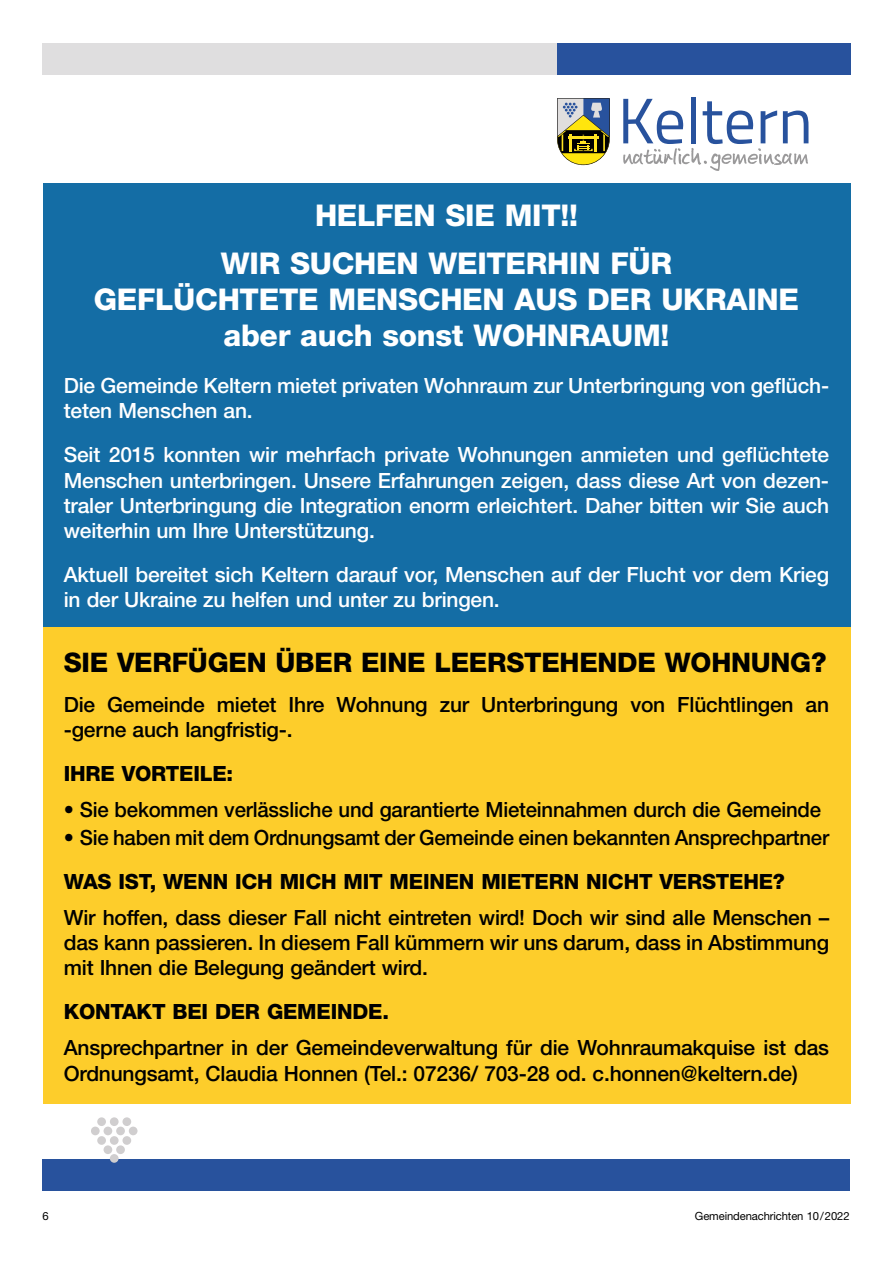
<style>
.page{position:relative;width:893px;height:1263px;background:#fff}
.page>*{position:absolute;margin:0;border:0;box-sizing:border-box;transform-origin:0 0}
.t1{font:800 30px/48.8px "Helvetica Neue LT Std";letter-spacing:-.01em;color:#fff;text-align:center}
.t2{font:800 27px "Helvetica Neue LT Std";letter-spacing:-.01em;color:#000}
.t3{font:500 21px/25.2px "Helvetica Neue LT Std";letter-spacing:-.01em;color:#000}
.t4{font:500 21px/25.2px "Helvetica Neue LT Std";letter-spacing:-.01em;color:#fff}
.t5{font:800 21px "Helvetica Neue LT Std";letter-spacing:-.01em;color:#000}
.t6{font:11.25px "Helvetica Neue LT Std";letter-spacing:-.01em;color:#000}
</style>
<div class="page">
<div style="left:43px;top:183px;width:807px;height:446px;background:#146da5"></div>
<div style="left:43px;top:43px;width:514px;height:32px;background:#dfdedf"></div>
<div style="left:557px;top:43px;width:293px;height:32px;background:#28529d"></div>
<div style="left:691px;top:97px;width:5px;height:46px;background:#28529d"></div>
<svg style="left:623px;top:99px;width:185px;height:72px"></svg>
<svg style="left:557px;top:98px;width:53px;height:67px;background:#8f8f66"></svg>
<div style="left:43px;top:1159px;width:807px;height:32px;background:#28529d"></div>
<div style="left:110px;top:1117px;width:9px;height:9px;background:#d0cecf;border-radius:50%"></div>
<div style="left:110px;top:1154px;width:9px;height:9px;background:#d0cecf;border-radius:50%"></div>
<div style="left:110px;top:1136px;width:9px;height:9px;background:#d0cecf;border-radius:50%"></div>
<div style="left:104px;top:1126px;width:8px;height:9px;background:#d0cecf;border-radius:50%"></div>
<div style="left:104px;top:1145px;width:8px;height:9px;background:#d0cecf;border-radius:50%"></div>
<div style="left:97px;top:1117px;width:9px;height:9px;background:#d0cecf;border-radius:50%"></div>
<div style="left:97px;top:1136px;width:9px;height:9px;background:#d0cecf;border-radius:50%"></div>
<div style="left:91px;top:1126px;width:9px;height:9px;background:#d0cecf;border-radius:50%"></div>
<div style="left:122px;top:1117px;width:9px;height:9px;background:#d0cecf;border-radius:50%"></div>
<div style="left:122px;top:1136px;width:9px;height:9px;background:#d0cecf;border-radius:50%"></div>
<div style="left:116px;top:1126px;width:9px;height:9px;background:#d0cecf;border-radius:50%"></div>
<div style="left:116px;top:1145px;width:9px;height:9px;background:#d0cecf;border-radius:50%"></div>
<div style="left:129px;top:1126px;width:9px;height:9px;background:#d0cecf;border-radius:50%"></div>
<div style="left:43px;top:627px;width:807px;height:476px;background:#fdcd2b"></div>
<h1 class="t1" style="left:221px;top:190px;width:452px">HELFEN SIE MIT!!<br>WIR SUCHEN WEITERHIN FÜR</h1>
<h1 class="t1" style="left:94px;top:282px;width:706px;line-height:36px">GEFLÜCHTETE MENSCHEN AUS DER UKRAINE aber auch sonst WOHNRAUM!</h1>
<p class="t4" style="left:64px;top:372px;width:767px">Die Gemeinde Keltern mietet privaten Wohnraum zur Unterbringung von geflüch&shy;teten Menschen an.</p>
<p class="t4" style="left:64px;top:442px;width:767px;text-align:justify">Seit 2015 konnten wir mehrfach private Wohnungen anmieten und geflüchtete Menschen unterbringen. Unsere Erfahrungen zeigen, dass diese Art von dezen&shy;traler Unterbringung die Integration enorm erleichtert. Daher bitten wir Sie auch weiterhin um Ihre Unterstützung.</p>
<p class="t4" style="left:64px;top:562px;width:767px">Aktuell bereitet sich Keltern darauf vor, Menschen auf der Flucht vor dem Krieg in der Ukraine zu helfen und unter zu bringen.</p>
<p class="t2" style="left:64px;top:646px;width:764px">SIE VERFÜGEN ÜBER EINE LEERSTEHENDE WOHNUNG?</p>
<p class="t3" style="left:64px;top:691px;width:767px">Die Gemeinde mietet Ihre Wohnung zur Unterbringung von Flüchtlingen an -gerne auch langfristig-.</p>
<p class="t5" style="left:64px;top:761px;width:171px">IHRE VORTEILE:</p>
<p class="t3" style="left:64px;top:797px;width:759px">• Sie bekommen verlässliche und garantierte Mieteinnahmen durch die Gemeinde</p>
<p class="t3" style="left:64px;top:824px;width:767px">• Sie haben mit dem Ordnungsamt der Gemeinde einen bekannten Ansprechpartner</p>
<p class="t5" style="left:64px;top:869px;width:723px">WAS IST, WENN ICH MICH MIT MEINEN MIETERN NICHT VERSTEHE?</p>
<p class="t3" style="left:64px;top:904px;width:767px;text-align:justify">Wir hoffen, dass dieser Fall nicht eintreten wird! Doch wir sind alle Menschen – das kann passieren. In diesem Fall kümmern wir uns darum, dass in Abstimmung mit Ihnen die Belegung geändert wird.</p>
<p class="t5" style="left:64px;top:999px;width:327px">KONTAKT BEI DER GEMEINDE.</p>
<p class="t3" style="left:64px;top:1035px;width:767px">Ansprechpartner in der Gemeindeverwaltung für die Wohnraumakquise ist das<br>Ordnungsamt, Claudia Honnen (Tel.: 07236/ 703-28 od. c.honnen@keltern.de)</p>
<p class="t6" style="left:43px;top:1210px;width:8px">6</p>
<p class="t6" style="left:695px;top:1210px;width:156px">Gemeindenachrichten 10/2022</p>
</div>
